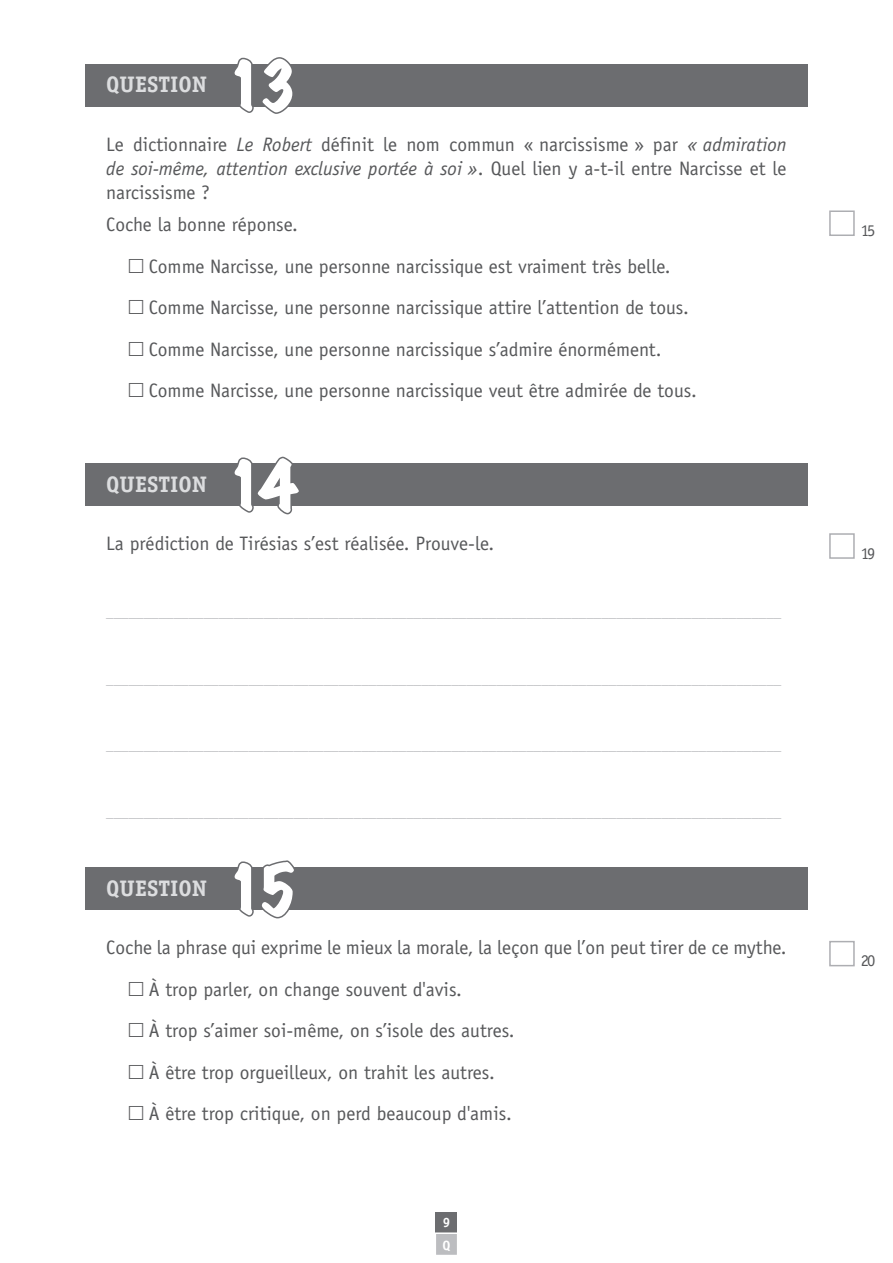
<style>
.page{position:relative;width:893px;height:1263px;background:#fff}
.page>*{position:absolute;margin:0;border:0;box-sizing:border-box;transform-origin:0 0}
.t1{font:expanded 60px "Marker Felt";color:#fff}
.t2{font:700 22.5px "Officina Serif";color:#dcdddf}
.t3{font:19.5px/41.5px "Officina Sans";color:#57585a}
.t4{font:16.5px "Officina Serif";color:#57585a}
.t5{font:15px "Officina Sans";color:#bcbdc0}
.t6{font:700 13.5px/22.8px "Officina Serif";color:#fff}
.s1{font-style:italic}
</style>
<div class="page">
<div style="left:85px;top:64px;width:723px;height:42px;background:#6c6d70"></div>
<svg style="left:231px;top:57px;width:64px;height:57px"></svg>
<div style="left:85px;top:463px;width:723px;height:43px;background:#6c6d70"></div>
<svg style="left:237px;top:456px;width:56px;height:59px"></svg>
<div style="left:85px;top:867px;width:723px;height:43px;background:#6c6d70"></div>
<svg style="left:237px;top:860px;width:57px;height:59px"></svg>
<div style="left:829px;top:210px;width:26px;height:26px;border:2px solid #adaeb2"></div>
<div style="left:829px;top:533px;width:26px;height:26px;border:2px solid #adaeb2"></div>
<div style="left:829px;top:941px;width:26px;height:25px;border:2px solid #adaeb2"></div>
<div style="left:436px;top:1212px;width:21px;height:21px;background:#6c6d70"></div>
<div style="left:435px;top:1232px;width:23px;height:24px;background:#bcbdc0;border:2px solid #fff"></div>
<p class="t2" style="left:106px;top:71px;width:102px">QUESTION</p>
<h1 class="t1" style="left:225px;top:39px;width:74px">13</h1>
<p class="t3" style="left:106px;top:132px;width:682px;line-height:24px;text-align:justify">Le dictionnaire <span class="s1">Le Robert</span> définit le nom commun « narcissisme » par <span class="s1">« admiration de soi-même, attention exclusive portée à soi »</span>. Quel lien y a-t-il entre Narcisse et le narcissisme ?</p>
<p class="t3" style="left:149px;top:204px;width:549px;text-indent:-42px">Coche la bonne réponse.<br>Comme Narcisse, une personne narcissique est vraiment très belle.<br>Comme Narcisse, une personne narcissique attire l’attention de tous.<br>Comme Narcisse, une personne narcissique s’admire énormément.<br>Comme Narcisse, une personne narcissique veut être admirée de tous.</p>
<p class="t2" style="left:106px;top:470px;width:102px">QUESTION</p>
<h1 class="t1" style="left:225px;top:438px;width:73px">14</h1>
<p class="t3" style="left:106px;top:523px;width:389px">La prédiction de Tirésias s’est réalisée. Prouve-le.</p>
<p class="t5" style="left:106px;top:603px;width:676px">__________________________________________________________________________________________</p>
<p class="t5" style="left:106px;top:670px;width:676px">__________________________________________________________________________________________</p>
<p class="t5" style="left:106px;top:736px;width:676px">__________________________________________________________________________________________</p>
<p class="t5" style="left:106px;top:803px;width:676px">__________________________________________________________________________________________</p>
<p class="t2" style="left:106px;top:874px;width:102px">QUESTION</p>
<h1 class="t1" style="left:225px;top:842px;width:74px">15</h1>
<p class="t3" style="left:149px;top:927px;width:639px;text-indent:-42px">Coche la phrase qui exprime le mieux la morale, la leçon que l’on peut tirer de ce mythe.<br>À trop parler, on change souvent d'avis.<br>À trop s’aimer soi-même, on s’isole des autres.<br>À être trop orgueilleux, on trahit les autres.<br>À être trop critique, on perd beaucoup d'amis.</p>
<p class="t6" style="left:442px;top:1211px;width:10px">9<br>Q</p>
<p class="t4" style="left:861px;top:221px;width:16px">15</p>
<p class="t4" style="left:861px;top:543px;width:16px">19</p>
<p class="t4" style="left:861px;top:951px;width:16px">20</p>
</div>
